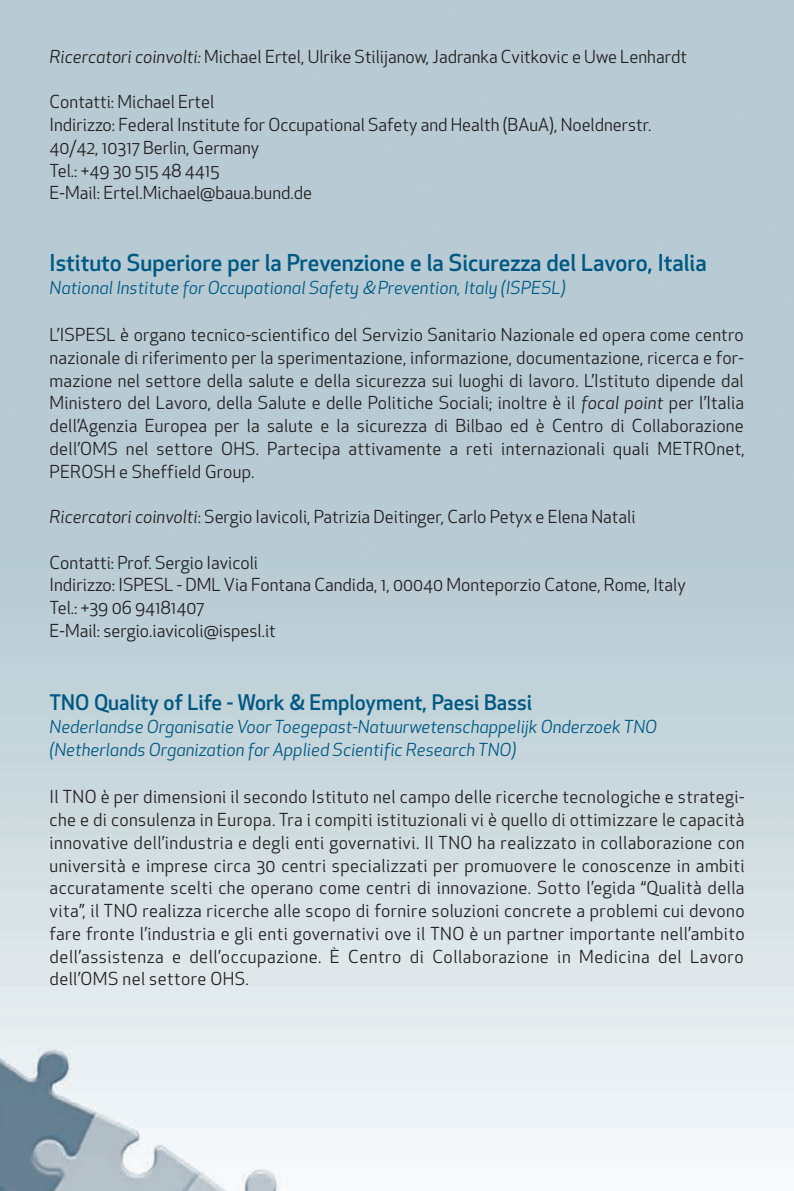
<style>
.page{position:relative;width:794px;height:1191px;background:#fff}
.page>*{position:absolute;margin:0;border:0;box-sizing:border-box;transform-origin:0 0}
.t1{font:500 22.75px "Apex New";color:#005983}
.t2{font:500 21px "Apex New";color:#005983}
.t3{font:17.5px/22.8px "Apex New";color:#231f20}
.t4{font:italic 17.5px/22.8px "Apex New";color:#005983}
.s1{font-style:italic}
.s2{font-style:inherit}
</style>
<div class="page">
<img style="left:0;top:0;width:794px;height:1191px">
<p class="t3" style="left:50px;top:47px;width:639px"><span class="s1">Ricercatori coinvolti:</span> Michael Ertel, Ulrike Stilijanow, Jadranka Cvitkovic e Uwe Lenhardt</p>
<p class="t3" style="left:50px;top:92px;width:603px">Contatti: Michael Ertel<br>Indirizzo: Federal Institute for Occupational Safety and Health (BAuA), Noeldnerstr.<br>40/42, 10317 Berlin, Germany<br>Tel.: +49 30 515 48 4415<br>E-Mail: Ertel.Michael@baua.bund.de</p>
<p class="t1" style="left:50px;top:254px;width:658px">Istituto Superiore per la Prevenzione e la Sicurezza del Lavoro, Italia</p>
<p class="t4" style="left:50px;top:278px;width:517px">National Institute for Occupational Safety <span class="s2">&amp;</span> Prevention, Italy (ISPESL)</p>
<p class="t3" style="left:50px;top:325px;width:697px;text-align:justify">L’ISPESL è organo tecnico-scientifico del Servizio Sanitario Nazionale ed opera come centro nazionale di riferimento per la sperimentazione, informazione, documentazione, ricerca e for&shy;mazione nel settore della salute e della sicurezza sui luoghi di lavoro. L’Istituto dipende dal Ministero del Lavoro, della Salute e delle Politiche Sociali; inoltre è il <span class="s1">focal point</span> per l’Italia dell’Agenzia Europea per la salute e la sicurezza di Bilbao ed è Centro di Collaborazione dell’OMS nel settore OHS. Partecipa attivamente a reti internazionali quali METROnet, PEROSH e Sheffield Group.</p>
<p class="t3" style="left:50px;top:507px;width:587px"><span class="s1">Ricercatori coinvolti</span>: Sergio Iavicoli, Patrizia Deitinger, Carlo Petyx e Elena Natali</p>
<p class="t3" style="left:50px;top:553px;width:637px">Contatti: Prof. Sergio Iavicoli<br>Indirizzo: ISPESL - DML Via Fontana Candida, 1, 00040 Monteporzio Catone, Rome, Italy Tel.: +39 06 94181407<br>E-Mail: sergio.iavicoli@ispesl.it</p>
<p class="t2" style="left:50px;top:694px;width:484px">TNO Quality of Life - Work &amp; Employment, Paesi Bassi</p>
<p class="t4" style="left:50px;top:717px;width:609px">Nederlandse Organisatie Voor Toegepast-Natuurwetenschappelijk Onderzoek TNO (Netherlands Organization for Applied Scientific Research TNO)</p>
<p class="t3" style="left:50px;top:787px;width:696px;text-align:justify">Il TNO è per dimensioni il secondo Istituto nel campo delle ricerche tecnologiche e strategi&shy;che e di consulenza in Europa. Tra i compiti istituzionali vi è quello di ottimizzare le capacità innovative dell’industria e degli enti governativi. Il TNO ha realizzato in collaborazione con università e imprese circa 30 centri specializzati per promuovere le conoscenze in ambiti accuratamente scelti che operano come centri di innovazione. Sotto l’egida “Qualità della vita”, il TNO realizza ricerche alle scopo di fornire soluzioni concrete a problemi cui devono fare fronte l’industria e gli enti governativi ove il TNO è un partner importante nell’ambito dell’assistenza e dell’occupazione. È Centro di Collaborazione in Medicina del Lavoro dell’OMS nel settore OHS.</p>
</div>
